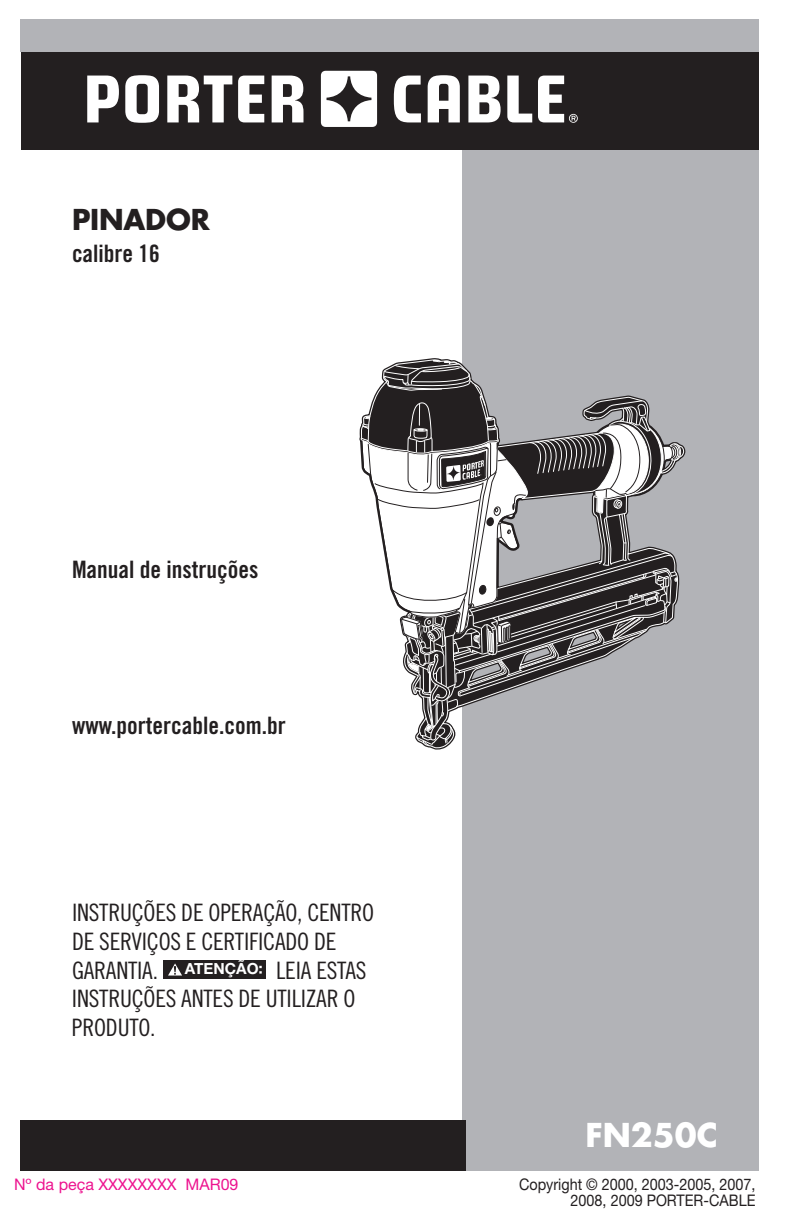
<style>
.page{position:relative;width:792px;height:1224px;background:#fff}
.page>*{position:absolute;margin:0;border:0;box-sizing:border-box;transform-origin:0 0}
.t1{font:700 32px "Futura";color:#fff}
.t2{font:700 28px "Futura";letter-spacing:-.005em;color:#231f20}
.t3{font:24px/28.8px "Trade Gothic Cond Eighteen";letter-spacing:-.01em;color:#231f20}
.t4{font:24px "Trade Gothic Bold Cond Twenty";color:#231f20}
.t5{font:16px/16px "Helvetica Neue";color:#231f20;text-align:right;scale:.9 1}
.t6{font:16px "Helvetica Neue";color:#ed138f}
</style>
<div class="page">
<div style="left:462px;top:19px;width:297px;height:1152px;background:#b2b3b7"></div>
<div style="left:20px;top:19px;width:720px;height:33px;background:#b2b3b7"></div>
<div style="left:20px;top:1120px;width:446px;height:51px;background:#231f20"></div>
<div style="left:21px;top:52px;width:738px;height:98px;background:#231f20"></div>
<div style="left:321px;top:71px;width:56px;height:56px;background:#fff;border-radius:5px"></div>
<svg style="left:327px;top:76px;width:44px;height:45px"></svg>
<svg style="left:238px;top:76px;width:26px;height:46px"></svg>
<svg style="left:167px;top:76px;width:65px;height:46px"></svg>
<svg style="left:272px;top:76px;width:31px;height:46px"></svg>
<svg style="left:87px;top:76px;width:32px;height:46px"></svg>
<svg style="left:538px;top:76px;width:40px;height:47px"></svg>
<svg style="left:507px;top:76px;width:25px;height:46px"></svg>
<svg style="left:468px;top:76px;width:33px;height:46px"></svg>
<svg style="left:394px;top:76px;width:27px;height:46px"></svg>
<svg style="left:125px;top:75px;width:34px;height:48px"></svg>
<svg style="left:428px;top:75px;width:32px;height:47px"></svg>
<svg style="left:360px;top:358px;width:324px;height:392px"></svg>
<div style="left:163px;top:960px;width:102px;height:19px;background:#231f20"></div>
<svg style="left:168px;top:963px;width:14px;height:13px"></svg>
<svg style="left:259px;top:966px;width:3px;height:8px"></svg>
<p class="t2" style="left:72px;top:201px;width:139px">PINADOR</p>
<p class="t4" style="left:72px;top:239px;width:89px">calibre 16</p>
<p class="t4" style="left:72px;top:555px;width:188px">Manual de instruções</p>
<p class="t4" style="left:72px;top:711px;width:215px">www.portercable.com.br</p>
<p class="t3" style="left:72px;top:898px;width:304px">INSTRUÇÕES DE OPERAÇÃO, CENTRO<br>DE SERVIÇOS E CERTIFICADO DE<br>GARANTIA. <sup>ATENÇÃO</sup> LEIA ESTAS<br>INSTRUÇÕES ANTES DE UTILIZAR O<br>PRODUTO.</p>
<h1 class="t1" style="left:585px;top:1114px;width:134px">FN250C</h1>
<p class="t6" style="left:14px;top:1175px;width:226px">Nº da peça XXXXXXXX MAR09</p>
<p class="t5" style="left:519px;top:1176px;width:264px">Copyright © 2000, 2003-2005, 2007,<br>2008, 2009 PORTER-CABLE</p>
</div>
